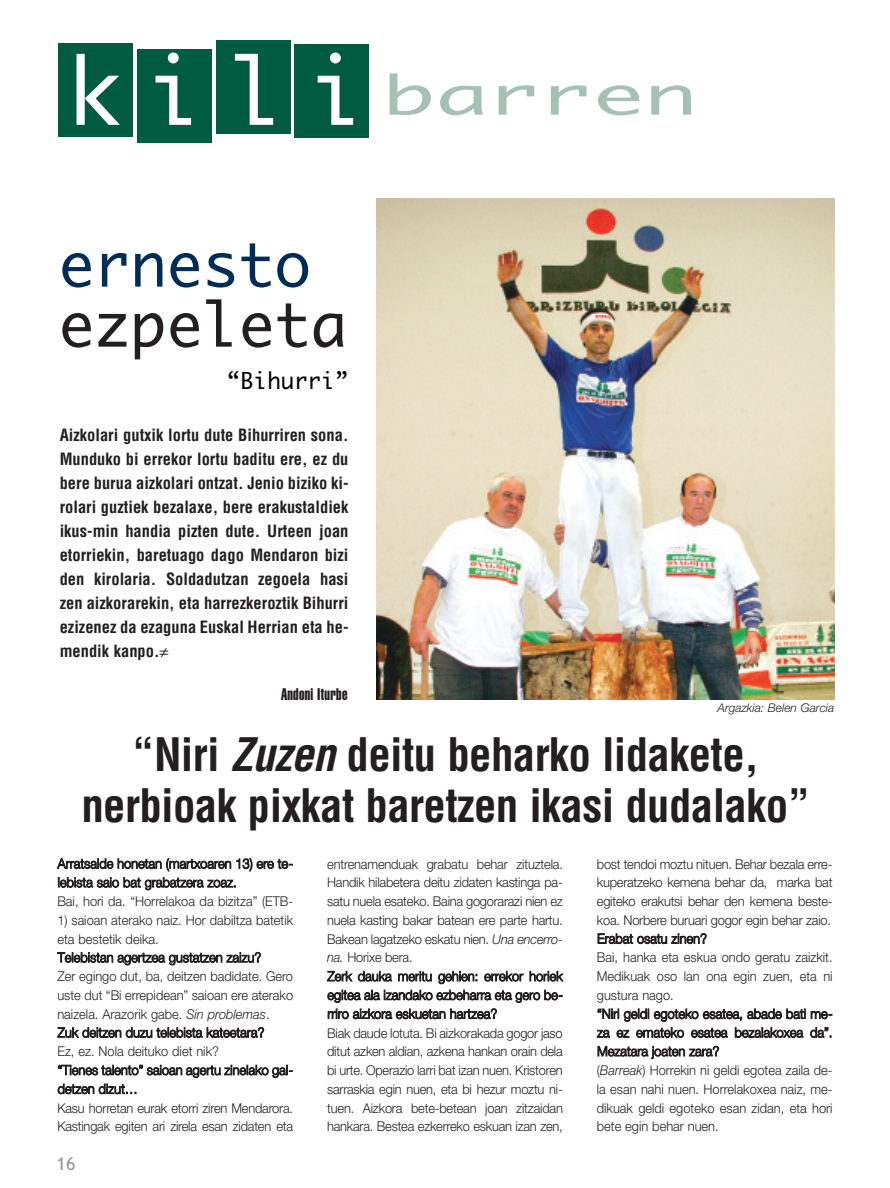
<style>
.page{position:relative;width:890px;height:1188px;background:#fff}
.page>*{position:absolute;margin:0;border:0;box-sizing:border-box;transform-origin:0 0}
.t1{font:60px "Ayuthaya";color:#231f20}
.t2{font:60px "Ayuthaya";color:#002c55}
.t3{font:52.2px "Ayuthaya";color:#a5c0b5;scale:1.67 1}
.t4{font:700 condensed 45px/51px "Helvetica";letter-spacing:-.015em;color:#231f20;text-align:center}
.t5{font:22.5px "Ayuthaya";color:#000}
.t6{font:18px "Trebuchet MS";color:#939598}
.t7{font:700 condensed 16.5px/24px "Helvetica";color:#231f20;text-align:justify}
.t8{font:16.5px "Helvetica Extra Compressed";letter-spacing:.02em;color:#231f20}
.t9{font:300 13.5px/18.8px "Helvetica Neue";letter-spacing:-.005em;color:#231f20;scale:.95 1}
.t10{font:italic 300 12px "Helvetica Neue";color:#231f20}
.s1{font-size:90px;color:#fff}
.s2{font-style:italic}
</style>
<div class="page">
<svg style="left:58px;top:40px;width:777px;height:660px"></svg>
<h2 class="t3" style="left:67px;top:66px;width:378px"><span class="s1">k i l i</span> barren</h2>
<h1 class="t2" style="left:59px;top:231px;width:253px">ernesto</h1>
<h1 class="t1" style="left:59px;top:291px;width:289px">ezpeleta</h1>
<h3 class="t5" style="left:227px;top:368px;width:123px">“Bihurri”</h3>
<p class="t7" style="left:60px;top:423px;width:290px">Aizkolari gutxik lortu dute Bihurriren sona.<br>Munduko bi errekor lortu baditu ere, ez du bere burua aizkolari ontzat. Jenio biziko ki&shy;rolari guztiek bezalaxe, bere erakustaldiek ikus-min handia pizten dute. Urteen joan etorriekin, baretuago dago Mendaron bizi den kirolaria. Soldadutzan zegoela hasi zen aizkorarekin, eta harrezkeroztik Bihurri ezizenez da ezaguna Euskal Herrian eta he&shy;mendik kanpo.≠</p>
<p class="t8" style="left:281px;top:688px;width:68px">Andoni Iturbe</p>
<p class="t10" style="left:717px;top:703px;width:118px">Argazkia: Belen Garcia</p>
<h3 class="t4" style="left:81px;top:729px;width:730px">“Niri <span class="s2">Zuzen</span> deitu beharko lidakete, nerbioak pixkat baretzen ikasi dudalako”</h3>
<p class="t9" style="left:57px;top:855px;width:250px">Arratsalde honetan (martxoaren 13) ere te&shy;lebista saio bat grabatzera zoaz.<br>Bai, hori da. “Horrelakoa da bizitza” (ETB-</p>
<p class="t9" style="left:57px;top:911px;width:250px">1) saioan aterako naiz. Hor dabiltza batetik eta bestetik deika.<br>Telebistan agertzea gustatzen zaizu?<br>Zer egingo dut, ba, deitzen badidate. Gero uste dut “Bi errepidean” saioan ere aterako naizela. Arazorik gabe. <span class="s2">Sin problemas</span>.<br>Zuk deitzen duzu telebista kateetara?<br>Ez, ez. Nola deituko diet nik?<br>“Tienes talento” saioan agertu zinelako gal&shy;detzen dizut…<br>Kasu horretan eurak etorri ziren Mendarora.<br>Kastingak egiten ari zirela esan zidaten eta</p>
<h3 class="t6" style="left:57px;top:1152px;width:20px">16</h3>
<p class="t9" style="left:327px;top:855px;width:250px">entrenamenduak grabatu behar zituztela.<br>Handik hilabetera deitu zidaten kastinga pa&shy;satu nuela esateko. Baina gogorarazi nien ez nuela kasting bakar batean ere parte hartu.<br>Bakean lagatzeko eskatu nien. <span class="s2">Una encerro&shy;na.</span> Horixe bera.<br>Zerk dauka meritu gehien: errekor horiek egitea ala izandako ezbeharra eta gero be&shy;rriro aizkora eskuetan hartzea?<br>Biak daude lotuta. Bi aizkorakada gogor jaso ditut azken aldian, azkena hankan orain dela bi urte. Operazio larri bat izan nuen. Kristoren sarraskia egin nuen, eta bi hezur moztu ni&shy;tuen. Aizkora bete-betean joan zitzaidan hankara. Bestea ezkerreko eskuan izan zen,</p>
<p class="t9" style="left:596px;top:855px;width:250px">bost tendoi moztu nituen. Behar bezala erre&shy;kuperatzeko kemena behar da, marka bat egiteko erakutsi behar den kemena beste&shy;koa. Norbere buruari gogor egin behar zaio.<br>Erabat osatu zinen?<br>Bai, hanka eta eskua ondo geratu zaizkit.<br>Medikuak oso lan ona egin zuen, eta ni gustura nago.<br>“Niri geldi egoteko esatea, abade bati me&shy;za ez emateko esatea bezalakoxea da”.<br>Mezatara joaten zara?<br>(<span class="s2">Barreak</span>) Horrekin ni geldi egotea zaila de&shy;la esan nahi nuen. Horrelakoxea naiz, me&shy;dikuak geldi egoteko esan zidan, eta hori bete egin behar nuen.</p>
</div>
